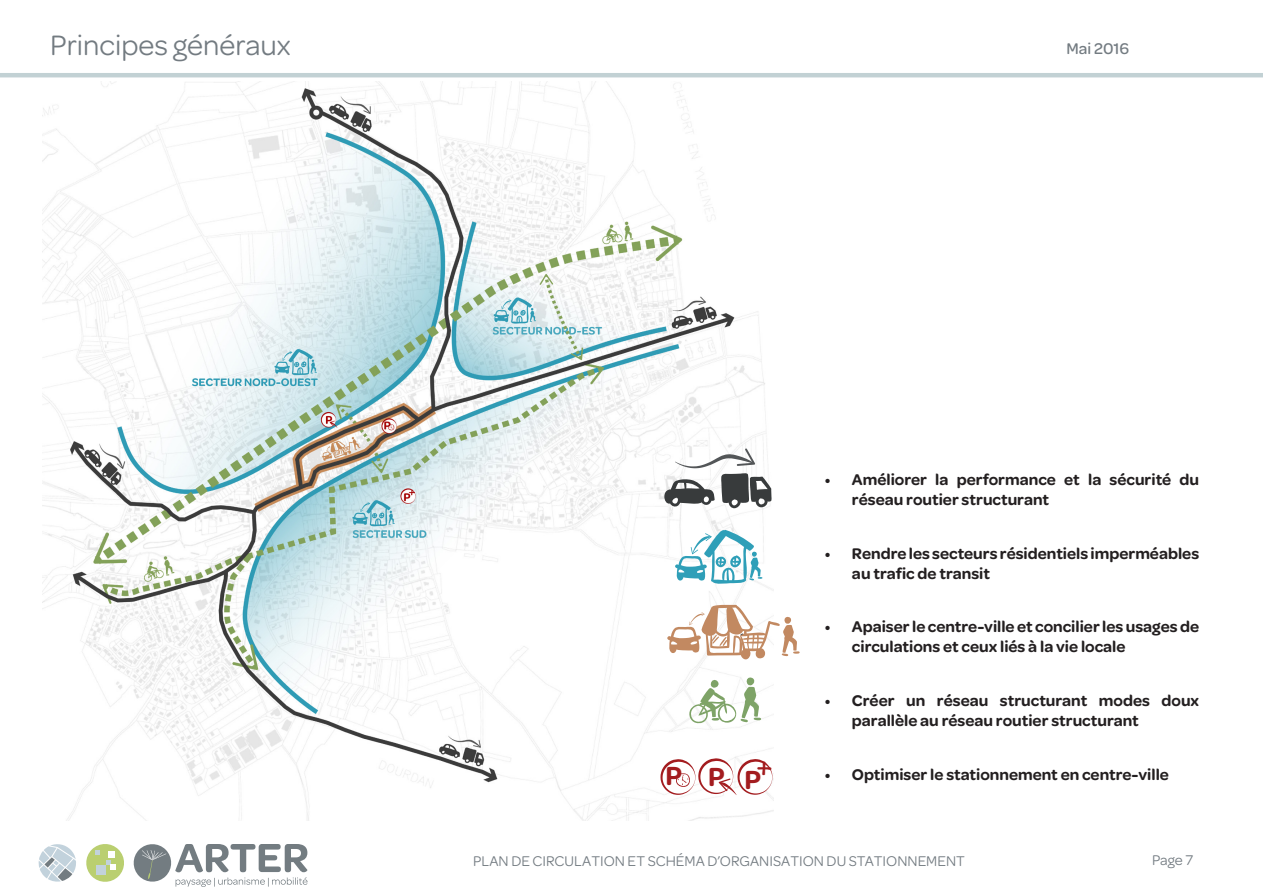
<style>
.page{position:relative;width:1263px;height:893px;background:#fff}
.page>*{position:absolute;margin:0;border:0;box-sizing:border-box;transform-origin:0 0}
.SOUS_TITRE{font:30px "Omnes";color:#737b81}
.t1{font:600 28.05px "Omnes";color:#a31c1f}
.t2{font:600 16.5px/19.8px "Omnes";color:#231f20}
.t3{font:500 16.5px "Omnes";color:#737b81}
.t4{font:15px "Omnes";color:#737b81}
</style>
<div class="page">
<svg style="left:86px;top:844px;width:38px;height:38px"></svg>
<div style="left:96px;top:865px;width:9px;height:9px;background:#c2d2dc"></div>
<svg style="left:38px;top:844px;width:38px;height:38px"></svg>
<svg style="left:133px;top:844px;width:175px;height:43px"></svg>
<hr style="left:0;top:73px;width:1263px;height:4px;background:#c2d1d4">
<img style="left:43px;top:82px;width:731px;height:739px">
<svg style="left:675px;top:530px;width:87px;height:55px"></svg>
<svg style="left:664px;top:448px;width:108px;height:61px"></svg>
<svg style="left:688px;top:677px;width:73px;height:47px"></svg>
<svg style="left:667px;top:604px;width:133px;height:57px"></svg>
<svg style="left:660px;top:758px;width:112px;height:37px"></svg>
<p class="SOUS_TITRE" style="left:50px;top:25px;width:242px">Principes généraux</p>
<p class="t3" style="left:1066px;top:37px;width:64px">Mai 2016</p>
<p class="t2" style="left:852px;top:469px;width:349px;text-indent:-27px">• Améliorer la performance et la sécurité du réseau routier structurant</p>
<p class="t2" style="left:852px;top:543px;width:349px;text-indent:-27px">• Rendre les secteurs résidentiels imperméables au trafic de transit</p>
<p class="t1" style="left:665px;top:756px;width:108px">P PP<sup>+</sup></p>
<p class="t2" style="left:852px;top:616px;width:349px;text-indent:-27px">• Apaiser le centre-ville et concilier les usages de circulations et ceux liés à la vie locale</p>
<p class="t2" style="left:852px;top:690px;width:349px;text-indent:-27px">• Créer un réseau structurant modes doux parallèle au réseau routier structurant</p>
<p class="t2" style="left:825px;top:763px;width:345px">• Optimiser le stationnement en centre-ville</p>
<p class="t4" style="left:473px;top:850px;width:493px">PLAN DE CIRCULATION ET SCHÉMA D’ORGANISATION DU STATIONNEMENT</p>
<p class="t4" style="left:1152px;top:849px;width:43px">Page 7</p>
</div>
